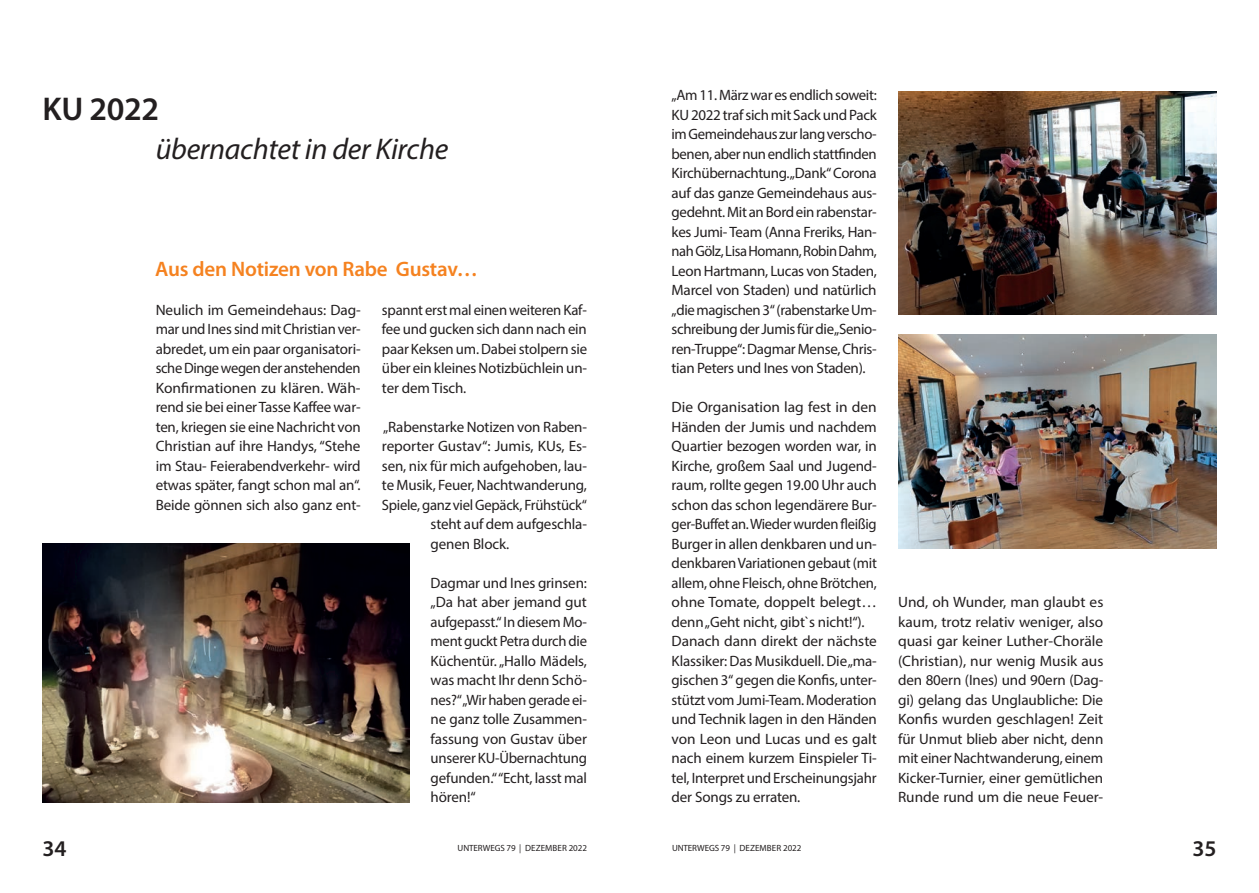
<style>
.page{position:relative;width:1259px;height:893px;background:#fff}
.page>*{position:absolute;margin:0;border:0;box-sizing:border-box;transform-origin:0 0}
.t1{font:600 33px "Myriad Pro";letter-spacing:-.01em;color:#231f20}
.t2{font:italic 30px "Myriad Pro";letter-spacing:-.01em;color:#231f20}
.t3{font:600 22.5px "Myriad Pro";color:#231f20}
.t4{font:600 21px "Myriad Pro";letter-spacing:-.01em;color:#f58220}
.t5{font:15px/19.5px "Myriad Pro";letter-spacing:-.01em;color:#231f20;text-align:justify}
.t6{font:9px "Myriad Pro";letter-spacing:-.01em;color:#231f20}
</style>
<div class="page">
<img style="left:898px;top:91px;width:318px;height:224px">
<img style="left:898px;top:334px;width:318px;height:215px">
<img style="left:43px;top:543px;width:366px;height:259px">
<h1 class="t1" style="left:43px;top:90px;width:118px">KU 2022</h1>
<h2 class="t2" style="left:156px;top:130px;width:294px">übernachtet in der Kirche</h2>
<h3 class="t4" style="left:155px;top:257px;width:324px">Aus den Notizen von Rabe Gustav…</h3>
<p class="t5" style="left:156px;top:300px;width:206px">Neulich im Gemeindehaus: Dag&shy;mar und Ines sind mit Christian ver&shy;abredet, um ein paar organisatori&shy;sche Dinge wegen der anstehenden Konfirmationen zu klären. Wäh&shy;rend sie bei einer Tasse Kaffee war&shy;ten, kriegen sie eine Nachricht von Christian auf ihre Handys, “Stehe im Stau- Feierabendverkehr- wird etwas später, fangt schon mal an“.<br>Beide gönnen sich also ganz ent-</p>
<p class="t5" style="left:382px;top:300px;width:207px">spannt erst mal einen weiteren Kaf&shy;fee und gucken sich dann nach ein paar Keksen um. Dabei stolpern sie über ein kleines Notizbüchlein un&shy;ter dem Tisch.</p>
<p class="t5" style="left:383px;top:417px;width:205px">„Rabenstarke Notizen von Raben-</p>
<p class="t5" style="left:382px;top:436px;width:206px">reporter Gustav“: Jumis, KUs, Es-</p>
<p class="t5" style="left:382px;top:456px;width:206px">sen, nix für mich aufgehoben, lau-</p>
<p class="t5" style="left:382px;top:475px;width:207px">te Musik, Feuer, Nachtwanderung,</p>
<p class="t5" style="left:382px;top:495px;width:206px">Spiele, ganz viel Gepäck, Frühstück“</p>
<p class="t5" style="left:431px;top:514px;width:158px">steht auf dem aufgeschla-</p>
<p class="t5" style="left:431px;top:534px;width:80px">genen Block.</p>
<p class="t5" style="left:431px;top:573px;width:158px">Dagmar und Ines grinsen: „Da hat aber jemand gut aufgepasst.“ In diesem Mo&shy;ment guckt Petra durch die Küchentür. „Hallo Mädels, was macht Ihr denn Schö&shy;nes?“ „Wir haben gerade ei&shy;ne ganz tolle Zusammen&shy;fassung von Gustav über unserer KU-Übernachtung gefunden.“ “Echt, lasst mal hören!“</p>
<p class="t5" style="left:671px;top:85px;width:207px">„Am 11. März war es endlich soweit:<br>KU 2022 traf sich mit Sack und Pack im Gemeindehaus zur lang verscho&shy;benen, aber nun endlich stattfinden Kirchübernachtung. „Dank“ Corona auf das ganze Gemeindehaus aus&shy;gedehnt. Mit an Bord ein rabenstar&shy;kes Jumi- Team (Anna Freriks, Han&shy;nah Gölz, Lisa Homann, Robin Dahm, Leon Hartmann, Lucas von Staden, Marcel von Staden) und natürlich „die magischen 3“ (rabenstarke Um&shy;schreibung der Jumis für die „Senio&shy;ren-Truppe“: Dagmar Mense, Chris&shy;tian Peters und Ines von Staden).</p>
<p class="t5" style="left:671px;top:397px;width:207px;text-align:left">Die Organisation lag fest in den<br>Händen der Jumis und nachdem<br>Quartier bezogen worden war, in<br>Kirche, großem Saal und Jugend&shy;raum, rollte gegen 19.00 Uhr auch schon das schon legendärere Bur&shy;ger-Buffet an. Wieder wurden fleißig<br>Burger in allen denkbaren und un&shy;denkbaren Variationen gebaut (mit allem, ohne Fleisch, ohne Brötchen, ohne Tomate, doppelt belegt… denn „Geht nicht, gibt`s nicht!“).<br>Danach dann direkt der nächste<br>Klassiker: Das Musikduell. Die „ma&shy;gischen 3“ gegen die Konfis, unter&shy;stützt vom Jumi-Team. Moderation und Technik lagen in den Händen von Leon und Lucas und es galt nach einem kurzem Einspieler Ti&shy;tel, Interpret und Erscheinungsjahr der Songs zu erraten.</p>
<p class="t5" style="left:898px;top:592px;width:207px">Und, oh Wunder, man glaubt es kaum, trotz relativ weniger, also quasi gar keiner Luther-Choräle (Christian), nur wenig Musik aus den 80ern (Ines) und 90ern (Dag&shy;gi) gelang das Unglaubliche: Die Konfis wurden geschlagen! Zeit für Unmut blieb aber nicht, denn mit einer Nachtwanderung, einem Kicker-Turnier, einer gemütlichen Runde rund um die neue Feuer-</p>
<h3 class="t3" style="left:43px;top:836px;width:25px">34</h3>
<p class="t6" style="left:458px;top:842px;width:131px">UNTERWEGS 79 | DEZEMBER 2022</p>
<p class="t6" style="left:672px;top:842px;width:131px">UNTERWEGS 79 | DEZEMBER 2022</p>
<h3 class="t3" style="left:1192px;top:836px;width:25px">35</h3>
</div>
